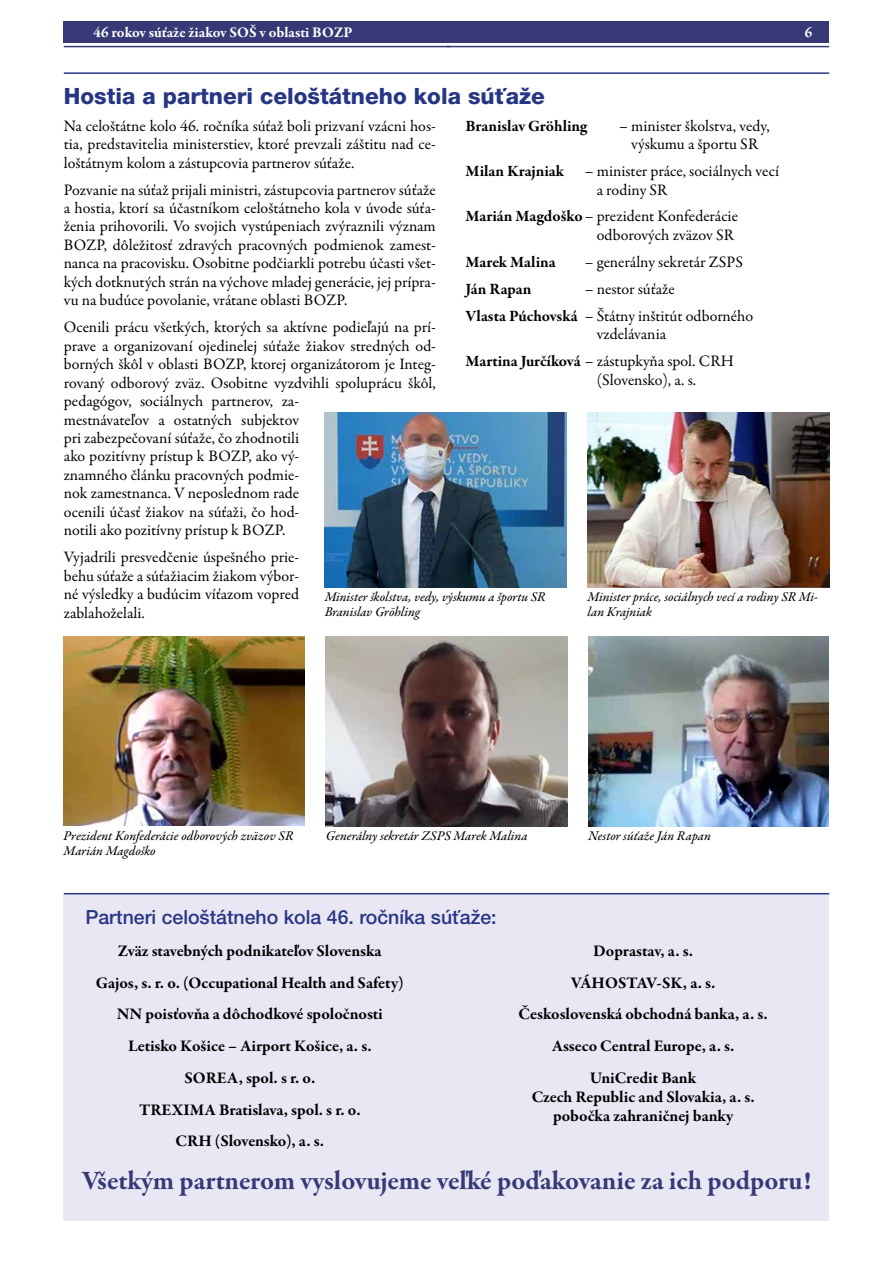
<style>
.page{position:relative;width:893px;height:1263px;background:#fff}
.page>*{position:absolute;margin:0;border:0;box-sizing:border-box;transform-origin:0 0}
.t1{font:700 27.15px "Garamond Premr Pro";color:#363976}
.t2{font:800 22.5px "Helvetica Neue LT Pro";color:#273684}
.t3{font:500 19.5px "Helvetica Neue LT Pro";color:#273684}
.t4{font:700 16.5px/31.8px "Garamond Premr Pro";color:#000;text-align:center}
.t5{font:16.05px/18.5px "Garamond Premr Pro";color:#000}
.t6{font:700 16.05px "Garamond Premr Pro";color:#000}
.t7{font:700 15px "Garamond Premr Pro";color:#fff}
.t8{font:13.5px/15px "Garamond Premr Pro Med It";letter-spacing:-.005em;color:#000}
.s1{font-weight:700}
</style>
<div class="page">
<div style="left:64px;top:21px;width:765px;height:22px;background:#363976"></div>
<hr style="left:64px;top:46px;width:386px;height:1px;background:#363976">
<hr style="left:447px;top:46px;width:382px;height:1px;background:#363976">
<div style="left:64px;top:894px;width:765px;height:326px;background:#e9e7f4"></div>
<hr style="left:64px;top:72px;width:765px;height:2px;background:#273684">
<hr style="left:64px;top:893px;width:765px;height:1px;background:#273684">
<img style="left:64px;top:636px;width:240px;height:189px">
<img style="left:326px;top:636px;width:241px;height:190px">
<img style="left:588px;top:636px;width:241px;height:190px">
<img style="left:325px;top:413px;width:241px;height:174px">
<img style="left:587px;top:413px;width:242px;height:174px">
<p class="t7" style="left:94px;top:23px;width:261px">46 rokov súťaže žiakov SOŠ v oblasti BOZP</p>
<p class="t7" style="left:805px;top:23px;width:9px">6</p>
<h2 class="t2" style="left:64px;top:82px;width:483px">Hostia a partneri celoštátneho kola súťaže</h2>
<p class="t5" style="left:64px;top:117px;width:374px;text-align:justify">Na celoštátne kolo 46. ročníka súťaž boli prizvaní vzácni hos&shy;tia, predstavitelia ministerstiev, ktoré prevzali záštitu nad ce&shy;loštátnym kolom a zástupcovia partnerov súťaže.</p>
<p class="t5" style="left:64px;top:181px;width:374px;text-align:justify">Pozvanie na súťaž prijali ministri, zástupcovia partnerov súťaže a hostia, ktorí sa účastníkom celoštátneho kola v úvode súťa&shy;ženia prihovorili. Vo svojich vystúpeniach zvýraznili význam BOZP, dôležitosť zdravých pracovných podmienok zamest&shy;nanca na pracovisku. Osobitne podčiarkli potrebu účasti všet&shy;kých dotknutých strán na výchove mladej generácie, jej prípra&shy;vu na budúce povolanie, vrátane oblasti BOZP.</p>
<p class="t5" style="left:64px;top:318px;width:374px">Ocenili prácu všetkých, ktorých sa aktívne podieľajú na prí&shy;prave a organizovaní ojedinelej súťaže žiakov stredných od&shy;borných škôl v oblasti BOZP, ktorej organizátorom je Integ&shy;rovaný odborový zväz. Osobitne vyzdvihli spoluprácu škôl, pedagógov, sociálnych partnerov, za-<br>mestnávateľov a ostatných subjektov<br>pri zabezpečovaní súťaže, čo zhodnotili<br>ako pozitívny prístup k BOZP, ako vý-<br>znamného článku pracovných podmie-<br>nok zamestnanca. V neposlednom rade<br>ocenili účasť žiakov na súťaži, čo hod-<br>notili ako pozitívny prístup k BOZP.</p>
<p class="t5" style="left:64px;top:548px;width:237px;text-align:justify">Vyjadrili presvedčenie úspešného prie&shy;behu súťaže a súťažiacim žiakom výbor&shy;né výsledky a budúcim víťazom vopred zablahoželali.</p>
<p class="t6" style="left:466px;top:116px;width:123px">Branislav Gröhling</p>
<p class="t5" style="left:619px;top:117px;width:152px;text-align:center">– minister školstva, vedy, výskumu a športu SR</p>
<p class="t6" style="left:466px;top:161px;width:100px">Milan Krajniak</p>
<p class="t5" style="left:597px;top:162px;width:184px;text-indent:-12px">– minister práce, sociálnych vecí a rodiny SR</p>
<p class="t5" style="left:466px;top:208px;width:274px;text-align:right"><span class="s1">Marián Magdoško</span>– prezident Konfederácie odborových zväzov SR</p>
<p class="t6" style="left:466px;top:252px;width:91px">Marek Malina</p>
<p class="t5" style="left:585px;top:253px;width:160px">– generálny sekretár ZSPS</p>
<p class="t6" style="left:466px;top:279px;width:67px">Ján Rapan</p>
<p class="t5" style="left:466px;top:276px;width:289px;line-height:27px;text-indent:119px">– nestor súťaže<br><span class="s1">Vlasta Púchovská</span> – Štátny inštitút odborného</p>
<p class="t5" style="left:466px;top:321px;width:270px;line-height:27px;text-indent:131px">vzdelávania<br><span class="s1">Martina Jurčíková</span> – zástupkyňa spol. CRH</p>
<p class="t5" style="left:597px;top:371px;width:101px">(Slovensko), a. s.</p>
<p class="t8" style="left:325px;top:590px;width:222px">Minister školstva, vedy, výskumu a športu SR<br>Branislav Gröhling</p>
<p class="t8" style="left:588px;top:590px;width:232px">Minister práce, sociálnych vecí a rodiny SR Mi&shy;lan Krajniak</p>
<p class="t8" style="left:64px;top:829px;width:231px">Prezident Konfederácie odborových zväzov SR<br>Marián Magdoško</p>
<p class="t8" style="left:326px;top:829px;width:203px">Generálny sekretár ZSPS Marek Malina</p>
<p class="t8" style="left:588px;top:829px;width:124px">Nestor súťaže Ján Rapan</p>
<p class="t3" style="left:85px;top:906px;width:413px">Partneri celoštátneho kola 46. ročníka súťaže:</p>
<p class="t4" style="left:96px;top:935px;width:309px">Zväz stavebných podnikateľov Slovenska Gajos, s. r. o. (Occupational Health and Safety)<br>NN poisťovňa a dôchodkové spoločnosti Letisko Košice – Airport Košice, a. s.<br>SOREA, spol. s r. o.<br>TREXIMA Bratislava, spol. s r. o.<br>CRH (Slovensko), a. s.</p>
<p class="t4" style="left:519px;top:935px;width:251px">Doprastav, a. s.<br>VÁHOSTAV‑SK, a. s.<br>Československá obchodná banka, a. s.<br>Asseco Central Europe, a. s.<br>UniCredit Bank</p>
<p class="t4" style="left:532px;top:1087px;width:224px;line-height:18.9px">Czech Republic and Slovakia, a. s. pobočka zahraničnej banky</p>
<h1 class="t1" style="left:82px;top:1163px;width:731px">Všetkým partnerom vyslovujeme veľké poďakovanie za ich podporu!</h1>
</div>
